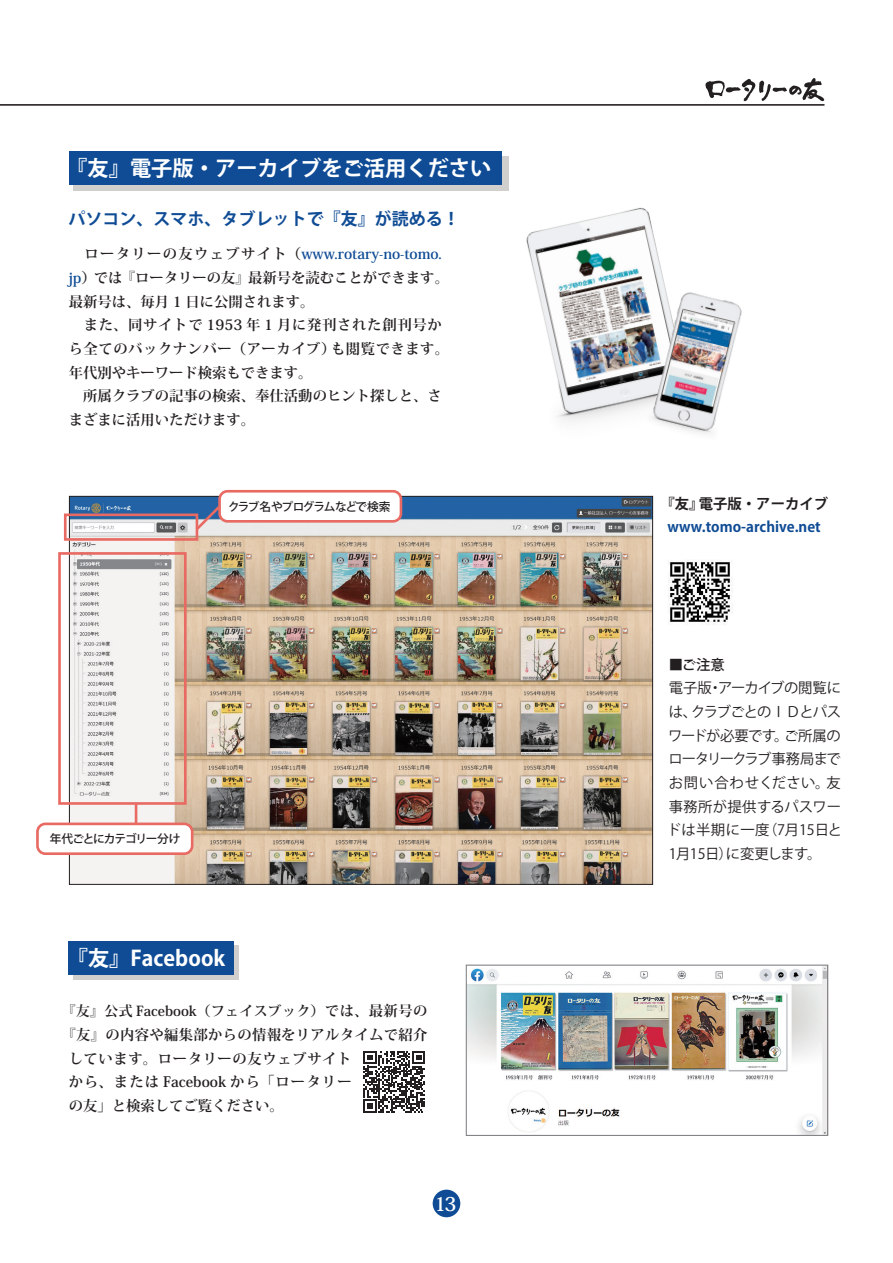
<style>
.page{position:relative;width:893px;height:1263px;background:#fff}
.page>*{position:absolute;margin:0;border:0;box-sizing:border-box;transform-origin:0 0}
.t1{font:700 21.3px "Koz Go Pro";color:#fff}
.t2{font:700 19.2px "Koz Min Pro";color:#fff}
.t3{font:700 16.95px "Koz Go Pro";color:#0f4c95}
.t4{font:700 14.4px/23.7px "Koz Min Pro";color:#231f20}
.t5{font:14.4px/23.7px "Koz Go Pro";color:#231f20;text-align:justify}
.t6{font:700 14.4px/23.7px "Koz Min Pro";letter-spacing:.02em;color:#231f20}
.t7{font:700 14.4px "Koz Go Pro";color:#0f4c95}
.t8{font:700 14.4px "Koz Go Pro";color:#231f20}
.t9{font:500 14.4px "Koz Go Pro";color:#231f20}
.t10{font:700 13.8px "Koz Min Pro";letter-spacing:.015em;color:#231f20}
.t11{font:500 11.7px "Koz Go Pro";letter-spacing:-.09em;color:#231f20}
.s1{color:#0f4c95}
.s2{font-size:14.4px}
</style>
<div class="page">
<div style="left:433px;top:1189px;width:27px;height:28px;background:#0f4c95;border-radius:50%"></div>
<hr style="left:0;top:105px;width:824px;height:1px;background:#231f20">
<svg style="left:705px;top:78px;width:120px;height:24px"></svg>
<img style="left:484px;top:190px;width:178px;height:232px">
<hr style="left:0;top:104px;width:824px;height:1px;background:#231f20">
<div style="left:73px;top:156px;width:436px;height:34px;background:#d1cfcd"></div>
<div style="left:73px;top:945px;width:166px;height:34px;background:linear-gradient(to right,#d1cfcd,#d1cfcd)"></div>
<div style="left:69px;top:151px;width:432px;height:34px;background:#0f4c95"></div>
<div style="left:69px;top:941px;width:165px;height:33px;background:#0f4c95"></div>
<img style="left:468px;top:966px;width:358px;height:168px">
<div style="left:466px;top:964px;width:362px;height:172px;border:1px solid #808285"></div>
<img style="left:668px;top:560px;width:65px;height:65px">
<img style="left:71px;top:498px;width:580px;height:384px">
<div style="left:64px;top:513px;width:134px;height:28px;border:3px solid #e86a63"></div>
<div style="left:58px;top:552px;width:129px;height:253px;border:3px solid #e86a63"></div>
<svg style="left:135px;top:804px;width:2px;height:18px"></svg>
<div style="left:37px;top:824px;width:155px;height:30px;background:#fff;border-radius:8px"></div>
<div style="left:36px;top:822px;width:157px;height:33px;border:3px solid #e86a63;border-radius:8px"></div>
<div style="left:220px;top:491px;width:181px;height:30px;background:#fff;border-radius:8px"></div>
<div style="left:218px;top:490px;width:184px;height:33px;border:3px solid #e86a63;border-radius:8px"></div>
<svg style="left:194px;top:503px;width:29px;height:29px"></svg>
<img style="left:624px;top:272px;width:118px;height:162px">
<svg style="left:363px;top:1051px;width:62px;height:61px"></svg>
<h1 class="t1" style="left:66px;top:154px;width:427px">『友』電子版・アーカイブをご活用ください</h1>
<p class="t3" style="left:69px;top:208px;width:393px">パソコン、スマホ、タブレットで『友』が読める！</p>
<p class="t4" style="left:69px;top:241px;width:382px">　ロータリーの友ウェブサイト（<span class="s1">www.rotary-no-tomo. jp</span>）では『ロータリーの友』最新号を読むことができます。最新号は、毎月 1 日に公開されます。<br>　また、同サイトで 1953 年 1 月に発刊された創刊号から全てのバックナンバー（アーカイブ）も閲覧できます。年代別やキーワード検索もできます。<br>　所属クラブの記事の検索、奉仕活動のヒント探しと、さまざまに活用いただけます。</p>
<p class="t11" style="left:228px;top:499px;width:164px">クラブ名やプログラムなどで検索</p>
<p class="t11" style="left:50px;top:831px;width:132px">年代ごとにカテゴリー分け</p>
<h1 class="t1" style="left:67px;top:944px;width:160px">『友』Facebook</h1>
<p class="t10" style="left:62px;top:1001px;width:367px">『友』公式 Facebook（フェイスブック）<span class="s2">では、最新号の</span></p>
<p class="t6" style="left:69px;top:1022px;width:360px;text-indent:-7px">『友』の内容や編集部からの情報をリアルタイムで紹介しています。ロータリーの友ウェブサイト<br>から、または Facebook から「ロータリー<br>の友」と検索してご覧ください。</p>
<h2 class="t2" style="left:435px;top:1190px;width:24px">13</h2>
<p class="t8" style="left:660px;top:494px;width:169px">『友』電子版・アーカイブ</p>
<p class="t7" style="left:668px;top:518px;width:155px">www.tomo-archive.net</p>
<p class="t9" style="left:669px;top:655px;width:58px">■ご注意</p>
<p class="t5" style="left:667px;top:676px;width:177px">電子版・アーカイブの閲覧には、クラブごとのＩＤとパスワードが必要です。ご所属のロータリークラブ事務局までお問い合わせください。友事務所が提供するパスワードは半期に一度（7月15日と1月15日）に変更します。　</p>
</div>
